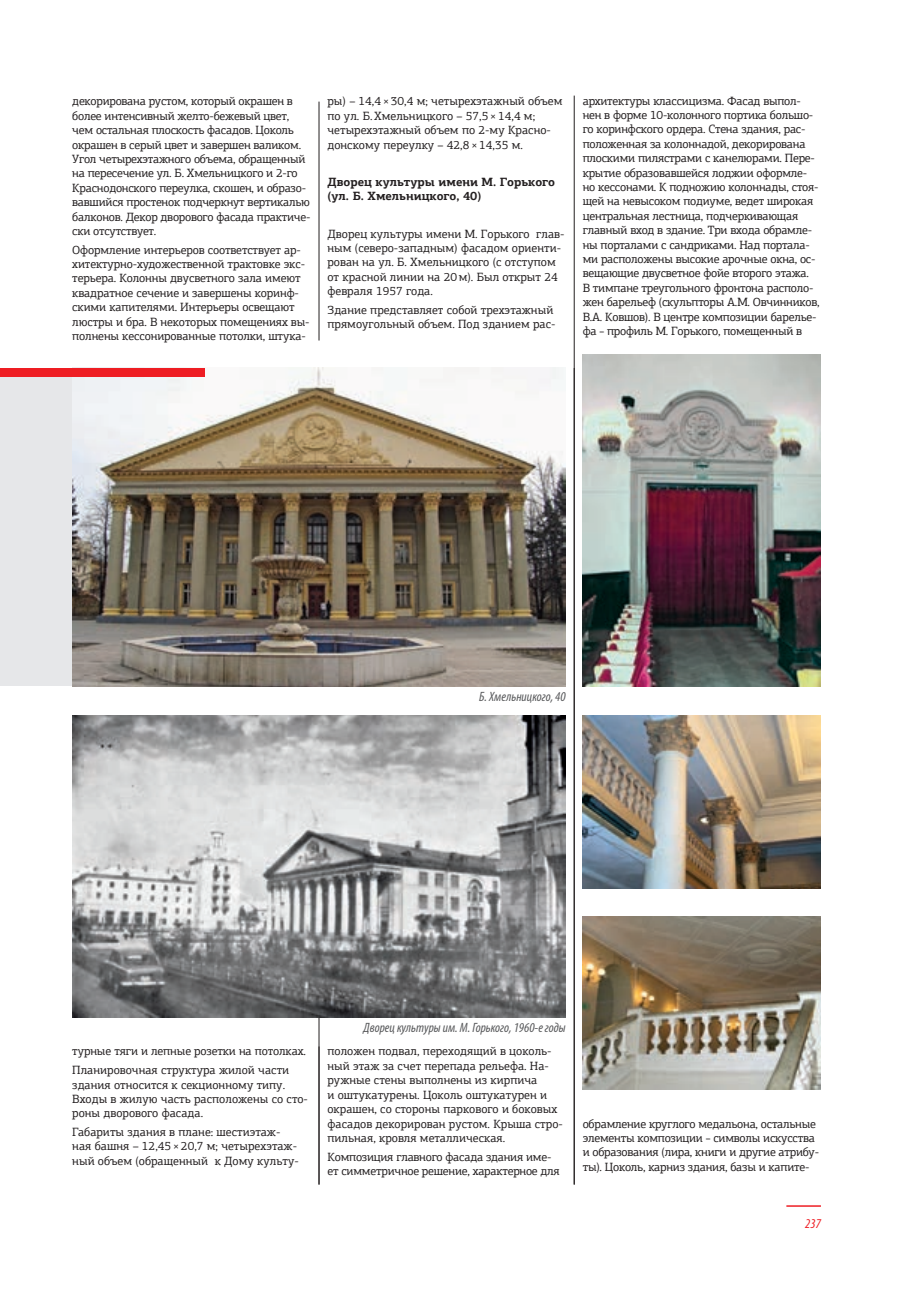
<style>
.page{position:relative;width:906px;height:1289px;background:#fff}
.page>*{position:absolute;margin:0;border:0;box-sizing:border-box;transform-origin:0 0}
.t1{font:italic condensed 13.5px "Myriad Pro";color:#57585a}
.t2{font:italic condensed 13.5px "Myriad Pro";color:#ee1d23}
.t3{font:12px/14.4px "PF Agora Slab Pro";letter-spacing:-.02em;color:#231f20}
.t4{font:12px/14.4px "PF Agora Slab Pro";color:#231f20}
.t5{font:700 12px/14.4px "PF Agora Slab Pro";color:#231f20}
</style>
<div class="page">
<div style="left:0;top:376px;width:72px;height:310px;background:#e6e7e9"></div>
<hr style="left:319px;top:715px;width:1px;height:469px;background:#231f20">
<hr style="left:786px;top:1205px;width:35px;height:1px;background:#ee1d23">
<hr style="left:319px;top:102px;width:1px;height:238px;background:#231f20">
<hr style="left:574px;top:96px;width:1px;height:1088px;background:#231f20">
<img style="left:72px;top:368px;width:494px;height:318px">
<img style="left:583px;top:916px;width:238px;height:173px">
<img style="left:583px;top:355px;width:237px;height:331px">
<img style="left:583px;top:715px;width:238px;height:173px">
<img style="left:72px;top:715px;width:494px;height:302px">
<div style="left:0;top:368px;width:204px;height:8px;background:#ee1d23"></div>
<p class="t3" style="left:72px;top:94px;width:240px">декорирована рустом, который окрашен в более интенсивный желто-бежевый цвет, чем остальная плоскость фасадов. Цоколь окрашен в серый цвет и завершен валиком.<br>Угол четырехэтажного объема, обращенный на пересечение ул. Б. Хмельницкого и 2‑го Краснодонского переулка, скошен, и образо&shy;вавшийся простенок подчеркнут вертикалью балконов. Декор дворового фасада практиче&shy;ски отсутствует.</p>
<p class="t3" style="left:72px;top:242px;width:239px">Оформление интерьеров соответствует ар&shy;хитектурно-художественной трактовке экс&shy;терьера. Колонны двусветного зала имеют квадратное сечение и завершены коринф&shy;скими капителями. Интерьеры освещают люстры и бра. В некоторых помещениях вы&shy;полнены кессонированные потолки, штука-</p>
<p class="t4" style="left:327px;top:94px;width:236px">ры) – 14,4×30,4 м; четырехэтажный объем по ул. Б.Хмельницкого – 57,5×14,4 м; четырехэтажный объем по 2-му Красно&shy;донскому переулку – 42,8×14,35 м.</p>
<p class="t5" style="left:327px;top:174px;width:229px">Дворец культуры имени М. Горького (ул. Б. Хмельницкого, 40)</p>
<p class="t4" style="left:327px;top:226px;width:239px">Дворец культуры имени М. Горького глав&shy;ным (северо-западным) фасадом ориенти&shy;рован на ул. Б. Хмельницкого (с отступом от красной линии на 20м). Был открыт 24 февраля 1957 года.</p>
<p class="t4" style="left:327px;top:302px;width:230px">Здание представляет собой трехэтажный прямоугольный объем. Под зданием рас-</p>
<p class="t3" style="left:583px;top:93px;width:238px">архитектуры классицизма. Фасад выпол&shy;нен в форме 10‑колонного портика большо&shy;го коринфского ордера. Стена здания, рас&shy;положенная за колоннадой, декорирована плоскими пилястрами с канелюрами. Пере&shy;крытие образовавшейся лоджии оформле&shy;но кессонами. К подножию колоннады, стоя&shy;щей на невысоком подиуме, ведет широкая центральная лестница, подчеркивающая главный вход в здание. Три входа обрамле&shy;ны порталами с сандриками. Над портала&shy;ми расположены высокие арочные окна, ос&shy;вещающие двусветное фойе второго этажа.<br>В тимпане треугольного фронтона располо&shy;жен барельеф (скульпторы А. М. Овчинников, В.А. Ковшов). В центре композиции барелье&shy;фа – профиль М. Горького, помещенный в</p>
<p class="t1" style="left:479px;top:688px;width:88px">Б. Хмельницкого, 40</p>
<p class="t4" style="left:72px;top:1042px;width:235px;line-height:18.6px">турные тяги и лепные розетки на потолках.<br>Планировочная структура жилой части</p>
<p class="t4" style="left:72px;top:1077px;width:237px">здания относится к секционному типу.<br>Входы в жилую часть расположены со сто&shy;роны дворового фасада.</p>
<p class="t4" style="left:72px;top:1124px;width:228px">Габариты здания в плане: шестиэтаж&shy;ная башня – 12,45×20,7 м; четырехэтаж&shy;ный объем (обращенный к Дому культу-</p>
<p class="t1" style="left:363px;top:1019px;width:204px">Дворец культуры им. М. Горького, 1960-е годы</p>
<p class="t4" style="left:327px;top:1044px;width:237px">положен подвал, переходящий в цоколь&shy;ный этаж за счет перепада рельефа. На&shy;ружные стены выполнены из кирпича<br>и оштукатурены. Цоколь оштукатурен и окрашен, со стороны паркового и боковых фасадов декорирован рустом. Крыша стро&shy;пильная, кровля металлическая.</p>
<p class="t3" style="left:327px;top:1149px;width:234px">Композиция главного фасада здания име&shy;ет симметричное решение, характерное для</p>
<p class="t3" style="left:583px;top:1116px;width:238px">обрамление круглого медальона, остальные элементы композиции – символы искусства и образования (лира, книги и другие атрибу&shy;ты). Цоколь, карниз здания, базы и капите-</p>
<p class="t2" style="left:805px;top:1215px;width:17px">237</p>
</div>
